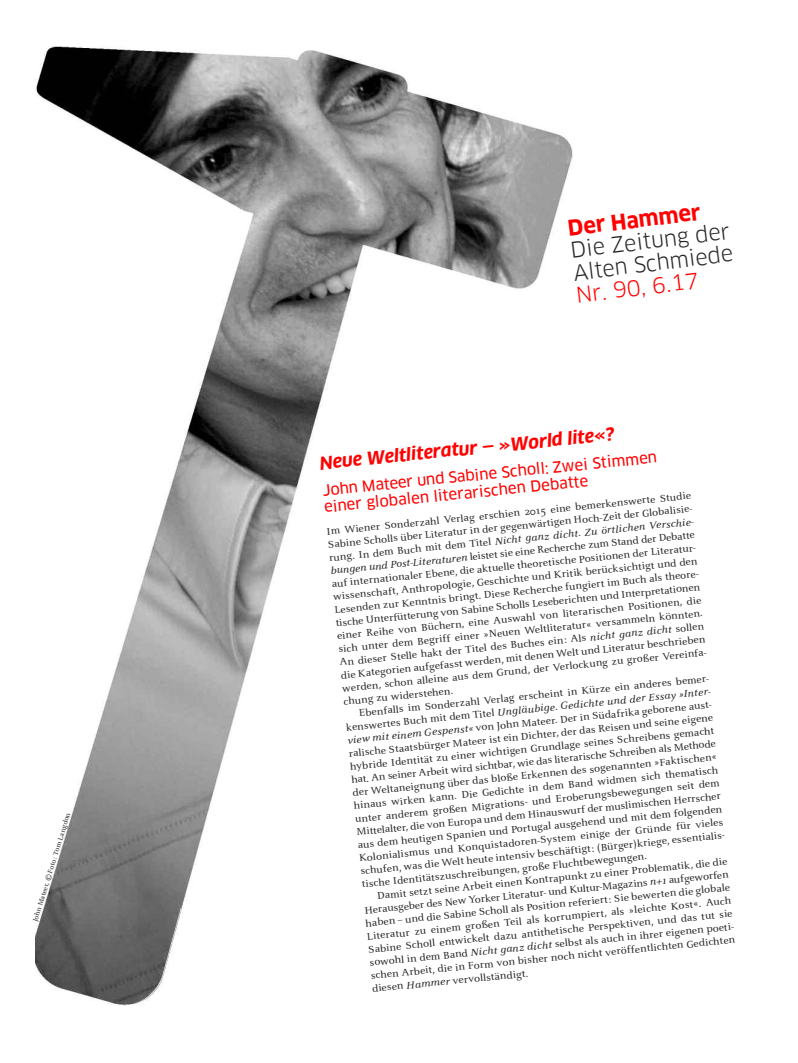
<style>
.page{position:relative;width:798px;height:1063px;background:#fff}
.page>*{position:absolute;margin:0;border:0;box-sizing:border-box;transform-origin:0 0}
.t1{font:21.25px/22.5px "Clan Pro";color:#272627}
.t2{font:21.25px "Clan Pro";color:#f00}
.t3{font:700 21.25px "Clan Pro";color:#f00}
.t4{font:italic 700 17.5px "Clan Pro";color:#f00}
.t5{font:15px/16.6px "Clan Pro News";color:#f00}
.t6{font:10.38px/13.1px "Celeste Small Text";color:#272627;text-align:justify}
.t7{font:6.88px "Celeste Small Text";color:#272627}
.s1{font-style:italic}
</style>
<div class="page">
<img style="left:35px;top:46px;width:538px;height:960px">
<p class="t7" style="left:31px;top:921px;width:115px;rotate:-73deg">John Mateer, © Foto: Tom Langdon</p>
<h1 class="t3" style="left:566px;top:220px;width:135px;rotate:-7deg">Der Hammer</h1>
<h1 class="t1" style="left:569px;top:241px;width:162px;rotate:-7deg">Die Zeitung der<br>Alten Schmiede</h1>
<h1 class="t2" style="left:575px;top:287px;width:125px;rotate:-7deg">Nr. 90, 6.17</h1>
<h2 class="t4" style="left:319px;top:456px;width:297px;rotate:-6deg">Neue Weltliteratur — »World lite«?</h2>
<h3 class="t5" style="left:321px;top:484px;width:337px;rotate:-6deg">John Mateer und Sabine Scholl: Zwei Stimmen einer globalen literarischen Debatte</h3>
<p class="t6" style="left:325px;top:526px;width:368px;rotate:-6deg">Im Wiener Sonderzahl Verlag erschien 2015 eine bemerkenswerte Studie Sabine Scholls über Literatur in der gegenwärtigen Hoch-Zeit der Globalisie&shy;rung. In dem Buch mit dem Titel <span class="s1">Nicht ganz dicht. Zu örtlichen Verschie&shy;bungen und Post-Literaturen</span> leistet sie eine Recherche zum Stand der Debatte auf internationaler Ebene, die aktuelle theoretische Positionen der Literatur&shy;wissenschaft, Anthropologie, Geschichte und Kritik berücksichtigt und den Lesenden zur Kenntnis bringt. Diese Recherche fungiert im Buch als theore&shy;tische Unterfütterung von Sabine Scholls Leseberichten und Interpretationen einer Reihe von Büchern, eine Auswahl von literarischen Positionen, die sich unter dem Begriff einer »Neuen Weltliteratur« versammeln könnten.<br>An dieser Stelle hakt der Titel des Buches ein: Als <span class="s1">nicht ganz dicht</span> sollen die Kategorien aufgefasst werden, mit denen Welt und Literatur beschrieben werden, schon alleine aus dem Grund, der Verlockung zu großer Vereinfa&shy;chung zu widerstehen.</p>
<p class="t6" style="left:343px;top:709px;width:368px;text-indent:15px;rotate:-6deg">Ebenfalls im Sonderzahl Verlag erscheint in Kürze ein anderes bemer&shy;kenswertes Buch mit dem Titel <span class="s1">Ungläubige. Gedichte und der Essay »Inter&shy;view mit einem Gespenst«</span> von John Mateer. Der in Südafrika geborene aust&shy;ralische Staatsbürger Mateer ist ein Dichter, der das Reisen und seine eigene hybride Identität zu einer wichtigen Grundlage seines Schreibens gemacht hat. An seiner Arbeit wird sichtbar, wie das literarische Schreiben als Methode der Weltaneignung über das bloße Erkennen des sogenannten »Faktischen« hinaus wirken kann. Die Gedichte in dem Band widmen sich thematisch unter anderem großen Migrations- und Eroberungsbewegungen seit dem Mittelalter, die von Europa und dem Hinauswurf der muslimischen Herrscher aus dem heutigen Spanien und Portugal ausgehend und mit dem folgenden Kolonialismus und Konquistadoren-System einige der Gründe für vieles schufen, was die Welt heute intensiv beschäftigt: (Bürger)kriege, essentialis&shy;tische Identitätszuschreibungen, große Fluchtbewegungen.</p>
<p class="t6" style="left:362px;top:892px;width:368px;text-indent:15px;rotate:-6deg">Damit setzt seine Arbeit einen Kontrapunkt zu einer Problematik, die die Herausgeber des New Yorker Literatur- und Kultur-Magazins <span class="s1">n+1</span> aufgeworfen haben – und die Sabine Scholl als Position referiert: Sie bewerten die globale Literatur zu einem großen Teil als korrumpiert, als »leichte Kost«. Auch Sabine Scholl entwickelt dazu antithetische Perspektiven, und das tut sie sowohl in dem Band <span class="s1">Nicht ganz dicht</span> selbst als auch in ihrer eigenen poeti&shy;schen Arbeit, die in Form von bisher noch nicht veröffentlichten Gedichten diesen <span class="s1">Hammer</span> vervollständigt.</p>
</div>
